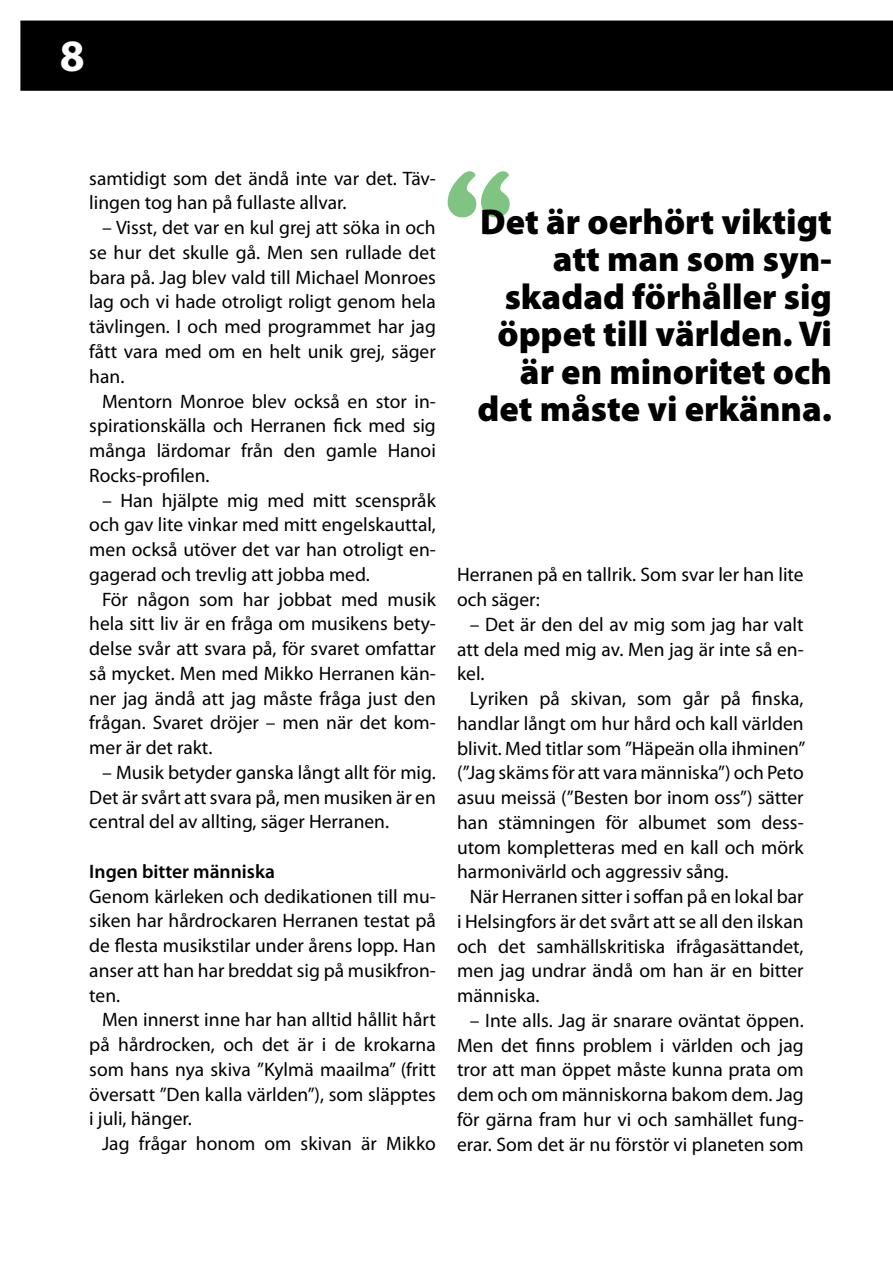
<style>
.page{position:relative;width:893px;height:1263px;background:#fff}
.page>*{position:absolute;margin:0;border:0;box-sizing:border-box;transform-origin:0 0}
.t1{font:900 120px "Cooper";color:#7fc482;scale:1.08 1}
.t2{font:900 36px/37.5px "Myriad Pro";color:#000;text-align:right}
.t3{font:19.5px/24.8px "Myriad Pro";color:#000;text-align:justify}
.t4{font:600 19.5px "Myriad Pro";color:#000}
</style>
<div class="page">
<div style="left:20px;top:21px;width:872px;height:70px;background:#000"></div>
<svg style="left:892px;top:21px;width:1px;height:70px"></svg>
<svg style="left:61px;top:41px;width:22px;height:31px"></svg>
<p class="t3" style="left:89px;top:165px;width:348px">samtidigt som det ändå inte var det. Täv&shy;lingen tog han på fullaste allvar.</p>
<p class="t3" style="left:89px;top:215px;width:348px;text-indent:13px">– Visst, det var en kul grej att söka in och se hur det skulle gå. Men sen rullade det bara på. Jag blev vald till Michael Monroes lag och vi hade otroligt roligt genom hela tävlingen. I och med programmet har jag fått vara med om en helt unik grej, säger han.</p>
<p class="t3" style="left:89px;top:388px;width:348px;text-indent:13px">Mentorn Monroe blev också en stor in&shy;spirationskälla och Herranen fick med sig många lärdomar från den gamle Hanoi Rocks-profilen.</p>
<p class="t3" style="left:89px;top:487px;width:348px;text-indent:13px">– Han hjälpte mig med mitt scenspråk och gav lite vinkar med mitt engelskauttal, men också utöver det var han otroligt en&shy;gagerad och trevlig att jobba med.</p>
<p class="t3" style="left:89px;top:586px;width:348px;text-indent:13px">För någon som har jobbat med musik hela sitt liv är en fråga om musikens bety&shy;delse svår att svara på, för svaret omfattar så mycket. Men med Mikko Herranen kän&shy;ner jag ändå att jag måste fråga just den frågan. Svaret dröjer – men när det kom&shy;mer är det rakt.</p>
<p class="t3" style="left:89px;top:759px;width:348px;text-indent:13px">– Musik betyder ganska långt allt för mig.<br>Det är svårt att svara på, men musiken är en central del av allting, säger Herranen.</p>
<p class="t4" style="left:89px;top:859px;width:187px">Ingen bitter människa</p>
<p class="t3" style="left:89px;top:883px;width:348px">Genom kärleken och dedikationen till mu&shy;siken har hårdrockaren Herranen testat på de flesta musikstilar under årens lopp. Han anser att han har breddat sig på musikfron&shy;ten.</p>
<p class="t3" style="left:89px;top:1007px;width:348px;text-indent:13px">Men innerst inne har han alltid hållit hårt på hårdrocken, och det är i de krokarna som hans nya skiva ”Kylmä maailma” (fritt översatt ”Den kalla världen”), som släpptes i juli, hänger.</p>
<p class="t3" style="left:102px;top:1131px;width:335px">Jag frågar honom om skivan är Mikko</p>
<h1 class="t1" style="left:442px;top:143px;width:68px">“</h1>
<h2 class="t2" style="left:478px;top:202px;width:356px">Det är oerhört viktigt att man som syn&shy;skadad förhåller sig öppet till världen. Vi är en minoritet och det måste vi erkänna.</h2>
<p class="t3" style="left:457px;top:562px;width:348px">Herranen på en tallrik. Som svar ler han lite och säger:</p>
<p class="t3" style="left:457px;top:611px;width:348px;text-indent:13px">– Det är den del av mig som jag har valt att dela med mig av. Men jag är inte så en&shy;kel.</p>
<p class="t3" style="left:457px;top:686px;width:350px;text-indent:13px">Lyriken på skivan, som går på finska, handlar långt om hur hård och kall världen blivit. Med titlar som ”Häpeän olla ihminen” (”Jag skäms för att vara människa”) och Peto asuu meissä (”Besten bor inom oss”) sätter han stämningen för albumet som dess&shy;utom kompletteras med en kall och mörk harmonivärld och aggressiv sång.</p>
<p class="t3" style="left:457px;top:884px;width:348px;text-indent:13px">När Herranen sitter i soffan på en lokal bar i Helsingfors är det svårt att se all den ilskan och det samhällskritiska ifrågasättandet, men jag undrar ändå om han är en bitter människa.</p>
<p class="t3" style="left:457px;top:1007px;width:348px;text-indent:13px">– Inte alls. Jag är snarare oväntat öppen.<br>Men det finns problem i världen och jag tror att man öppet måste kunna prata om dem och om människorna bakom dem. Jag för gärna fram hur vi och samhället fung&shy;erar. Som det är nu förstör vi planeten som</p>
</div>
